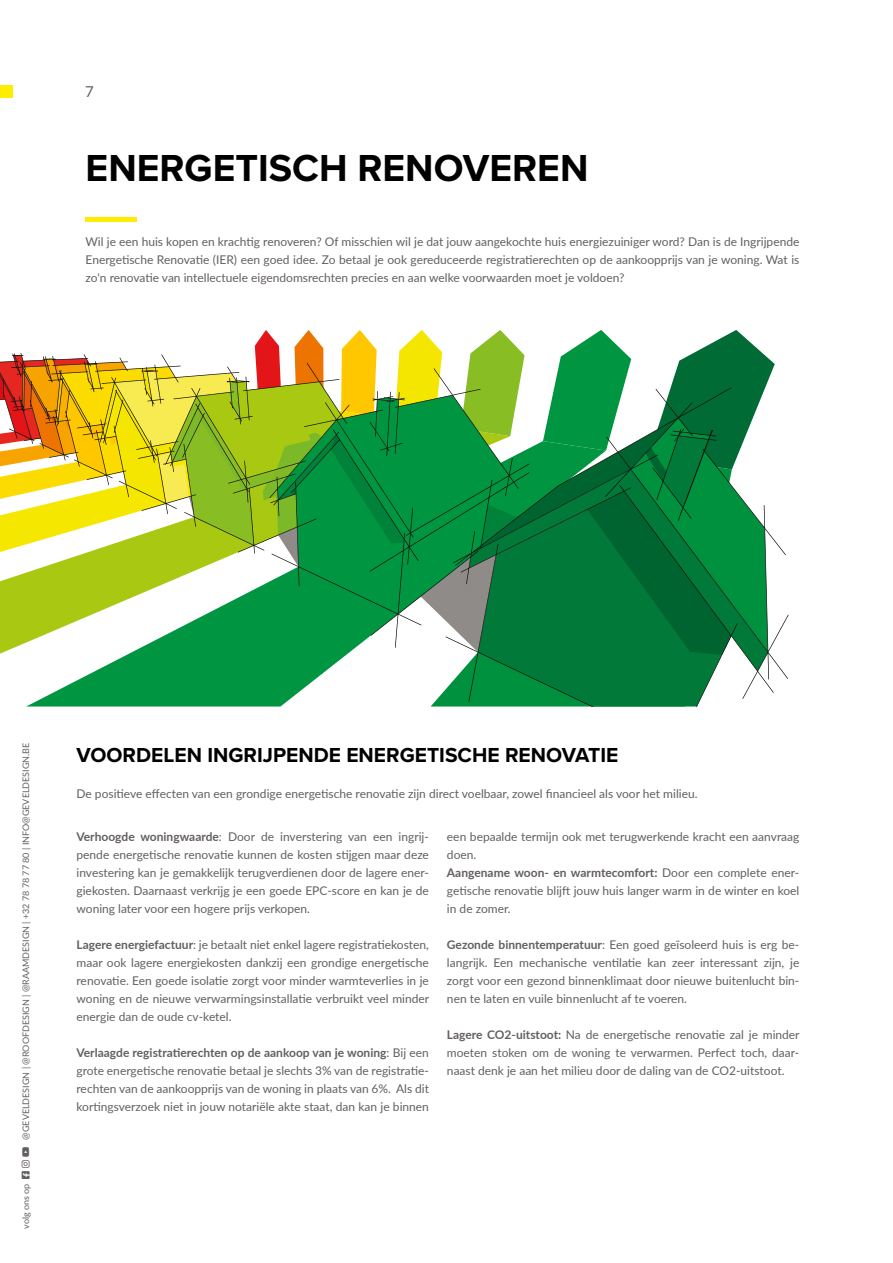
<style>
.page{position:relative;width:893px;height:1263px;background:#fff}
.page>*{position:absolute;margin:0;border:0;box-sizing:border-box;transform-origin:0 0}
.t1{font:700 39px "Proxima Nova";color:#000}
.t2{font:700 21px "Proxima Nova";color:#000}
.t3{font:15px "Lato";color:#635f5e}
.t4{font:12px/18px "Lato";color:#635f5e;text-align:justify}
.t5{font:9px "Lato";color:#635f5e}
.s1{font-weight:700}
</style>
<div class="page">
<svg style="left:254px;top:330px;width:507px;height:22px"></svg>
<svg style="left:0;top:352px;width:789px;height:354px"></svg>
<hr style="left:86px;top:218px;width:51px;height:4px;background:#ffed00">
<div style="left:0;top:85px;width:13px;height:12px;background:#ffed00"></div>
<p class="t3" style="left:85px;top:81px;width:10px">7</p>
<h1 class="t1" style="left:86px;top:139px;width:504px">ENERGETISCH RENOVEREN</h1>
<p class="t4" style="left:86px;top:232px;width:715px">Wil je een huis kopen en krachtig renoveren? Of misschien wil je dat jouw aangekochte huis energiezuiniger word? Dan is de Ingrijpende Energetische Renovatie (IER) een goed idee. Zo betaal je ook gereduceerde registratierechten op de aankoopprijs van je woning. Wat is zo'n renovatie van intellectuele eigendomsrechten precies en aan welke voorwaarden moet je voldoen?</p>
<p class="t5" style="left:19px;top:1140px;width:399px;rotate:-90deg">@GEVELDESIGN | @ROOFDESIGN | @RAAMDESIGN | +32 78 78 77 80 | INFO@GEVELDESIGN.BE</p>
<p class="t5" style="left:19px;top:1229px;width:59px;rotate:-90deg">volg ons op □□▲❑◆</p>
<h2 class="t2" style="left:77px;top:739px;width:543px">VOORDELEN INGRIJPENDE ENERGETISCHE RENOVATIE</h2>
<p class="t4" style="left:77px;top:784px;width:622px">De positieve effecten van een grondige energetische renovatie zijn direct voelbaar, zowel financieel als voor het milieu.</p>
<p class="t4" style="left:77px;top:827px;width:354px"><span class="s1">Verhoogde woningwaarde</span>: Door de inverstering van een ingrij&shy;pende energetische renovatie kunnen de kosten stijgen maar deze investering kan je gemakkelijk terugverdienen door de lagere ener&shy;giekosten. Daarnaast verkrijg je een goede EPC-score en kan je de woning later voor een hogere prijs verkopen.</p>
<p class="t4" style="left:77px;top:935px;width:354px"><span class="s1">Lagere energiefactuur</span>: je betaalt niet enkel lagere registratiekosten, maar ook lagere energiekosten dankzij een grondige energetische renovatie. Een goede isolatie zorgt voor minder warmteverlies in je woning en de nieuwe verwarmingsinstallatie verbruikt veel minder energie dan de oude cv-ketel.</p>
<p class="t4" style="left:77px;top:1043px;width:354px"><span class="s1">Verlaagde registratierechten op de aankoop van je woning</span>: Bij een grote energetische renovatie betaal je slechts 3% van de registratie&shy;rechten van de aankoopprijs van de woning in plaats van 6%. Als dit kortingsverzoek niet in jouw notariële akte staat, dan kan je binnen</p>
<p class="t4" style="left:447px;top:827px;width:354px;text-align:left">een bepaalde termijn ook met terugwerkende kracht een aanvraag doen.<br><span class="s1">Aangename woon- en warmtecomfort:</span> Door een complete ener&shy;getische renovatie blijft jouw huis langer warm in de winter en koel in de zomer.</p>
<p class="t4" style="left:447px;top:935px;width:354px"><span class="s1">Gezonde binnentemperatuur</span>: Een goed geïsoleerd huis is erg be&shy;langrijk. Een mechanische ventilatie kan zeer interessant zijn, je zorgt voor een gezond binnenklimaat door nieuwe buitenlucht bin&shy;nen te laten en vuile binnenlucht af te voeren.</p>
<p class="t4" style="left:447px;top:1025px;width:354px"><span class="s1">Lagere CO2-uitstoot:</span> Na de energetische renovatie zal je minder moeten stoken om de woning te verwarmen. Perfect toch, daar&shy;naast denk je aan het milieu door de daling van de CO2-uitstoot.</p>
</div>
